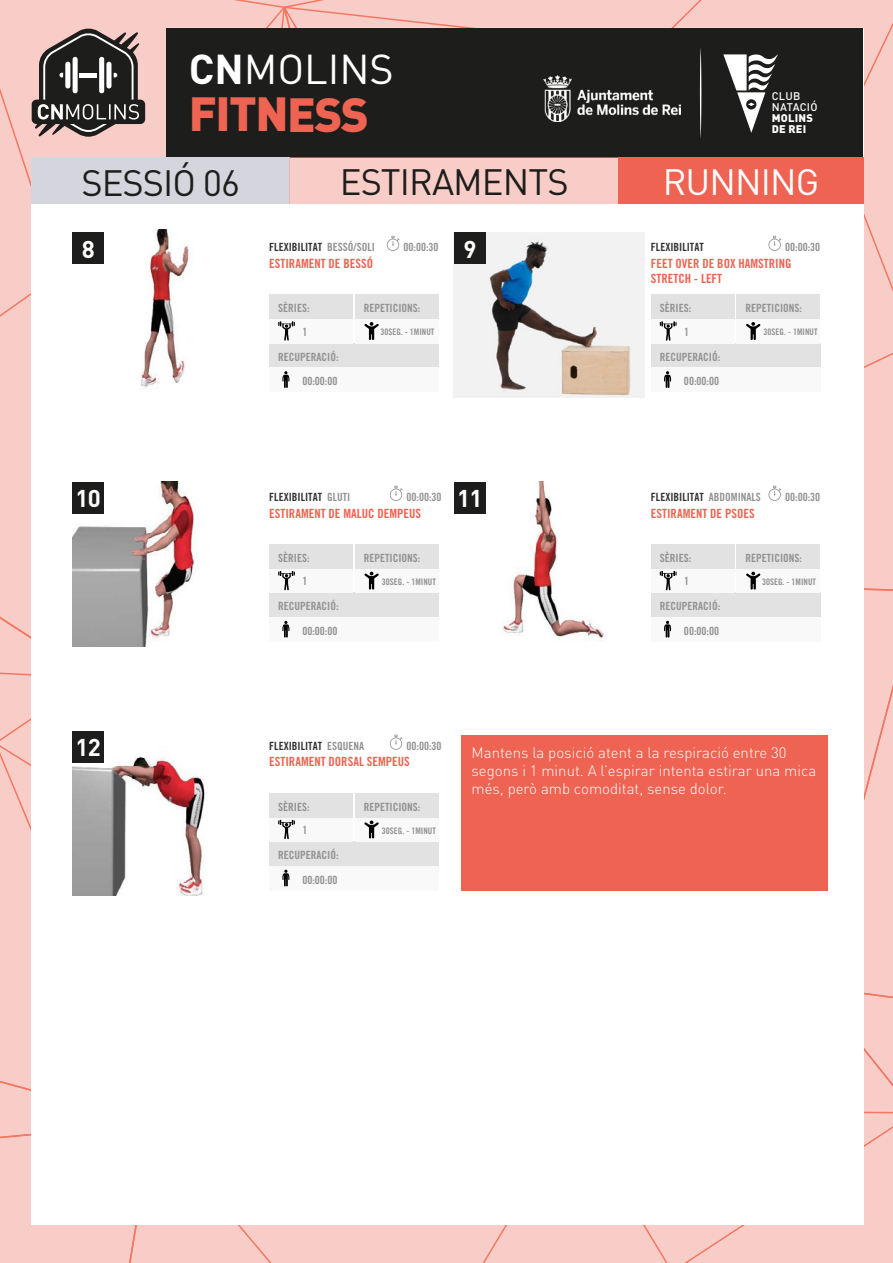
<style>
.page{position:relative;width:893px;height:1263px;background:#fff}
.page>*{position:absolute;margin:0;border:0;box-sizing:border-box;transform-origin:0 0}
.t1{font:900 47.4px "DIN Pro";letter-spacing:-.03em;color:#ee6352}
.t2{font:41.25px "DIN Pro";color:#fff}
.t3{font:36.3px "DIN Pro";letter-spacing:-.025em;color:#1d1d1b}
.t4{font:36.3px "DIN Pro";letter-spacing:-.025em;color:#fff}
.t5{font:700 24px "DIN Pro";color:#fff}
.t6{font:300 15px/18px "DIN Pro";color:#fff}
.t7{font:12.75px/15.3px "Trade Gothic LT Std Bd Cn 20";color:#ee6352}
.t8{font:11.25px/24.3px "Trade Gothic LT Std Bd Cn 20";color:#929292;text-align:right}
.t9{font:11.25px "Trade Gothic LT Std Bd Cn 20";color:#333}
.t10{font:500 10.95px/10.8px "DIN Pro";letter-spacing:.02em;color:#fff}
.t11{font:900 10.95px/10.8px "DIN Pro";letter-spacing:.02em;color:#fff}
.t12{font:9px "Trade Gothic LT Std Bd Cn 20";color:#929292}
.s1{font-weight:700}
.s2{color:#929292}
</style>
<div class="page">
<div style="left:161px;top:1225px;width:229px;height:38px;background:#f8cdc7"></div>
<div style="left:0;top:1125px;width:161px;height:138px;background:#f8cdc7"></div>
<div style="left:0;top:898px;width:31px;height:227px;background:#f8cdc7"></div>
<svg style="left:863px;top:145px;width:30px;height:426px"></svg>
<div style="left:0;top:276px;width:31px;height:619px;background:#f8cdc7"></div>
<div style="left:0;top:0;width:235px;height:276px;background:#f8cdc7"></div>
<svg style="left:274px;top:0;width:619px;height:145px"></svg>
<div style="left:31px;top:28px;width:832px;height:1196px;background:#fff"></div>
<img style="left:72px;top:757px;width:133px;height:138px">
<img style="left:530px;top:481px;width:27px;height:90px">
<img style="left:72px;top:481px;width:125px;height:166px">
<img style="left:453px;top:233px;width:191px;height:165px">
<img style="left:72px;top:230px;width:121px;height:158px">
<div style="left:72px;top:233px;width:32px;height:31px;background:#1d1d1b"></div>
<div style="left:454px;top:233px;width:32px;height:31px;background:#1d1d1b"></div>
<div style="left:72px;top:482px;width:32px;height:32px;background:#1d1d1b"></div>
<div style="left:454px;top:482px;width:32px;height:32px;background:#1d1d1b"></div>
<svg style="left:387px;top:236px;width:13px;height:15px"></svg>
<svg style="left:768px;top:236px;width:13px;height:15px"></svg>
<svg style="left:390px;top:486px;width:13px;height:15px"></svg>
<svg style="left:768px;top:486px;width:13px;height:15px"></svg>
<div style="left:269px;top:343px;width:170px;height:24px;background:#e2e2e2"></div>
<div style="left:269px;top:367px;width:170px;height:25px;background:#f9f9f9"></div>
<svg style="left:282px;top:371px;width:7px;height:17px"></svg>
<div style="left:269px;top:319px;width:84px;height:24px;background:#f9f9f9"></div>
<div style="left:355px;top:319px;width:84px;height:24px;background:#f9f9f9"></div>
<svg style="left:278px;top:321px;width:17px;height:20px"></svg>
<svg style="left:364px;top:322px;width:15px;height:18px"></svg>
<div style="left:269px;top:295px;width:84px;height:24px;background:#e2e2e2"></div>
<div style="left:355px;top:295px;width:84px;height:24px;background:#e2e2e2"></div>
<div style="left:651px;top:343px;width:169px;height:24px;background:#e2e2e2"></div>
<div style="left:651px;top:367px;width:169px;height:25px;background:#f9f9f9"></div>
<svg style="left:664px;top:371px;width:7px;height:17px"></svg>
<div style="left:651px;top:319px;width:84px;height:24px;background:#f9f9f9"></div>
<div style="left:736px;top:319px;width:84px;height:24px;background:#f9f9f9"></div>
<svg style="left:660px;top:321px;width:16px;height:20px"></svg>
<svg style="left:746px;top:322px;width:14px;height:18px"></svg>
<div style="left:651px;top:295px;width:84px;height:24px;background:#e2e2e2"></div>
<div style="left:736px;top:295px;width:84px;height:24px;background:#e2e2e2"></div>
<div style="left:269px;top:593px;width:170px;height:24px;background:#e2e2e2"></div>
<div style="left:269px;top:617px;width:170px;height:24px;background:#f9f9f9"></div>
<svg style="left:282px;top:621px;width:7px;height:16px"></svg>
<div style="left:269px;top:568px;width:84px;height:25px;background:#f9f9f9"></div>
<div style="left:355px;top:568px;width:84px;height:25px;background:#f9f9f9"></div>
<svg style="left:278px;top:571px;width:17px;height:19px"></svg>
<svg style="left:364px;top:572px;width:15px;height:18px"></svg>
<div style="left:269px;top:544px;width:84px;height:24px;background:#e2e2e2"></div>
<div style="left:355px;top:544px;width:84px;height:24px;background:#e2e2e2"></div>
<div style="left:72px;top:731px;width:32px;height:32px;background:#1d1d1b"></div>
<div style="left:269px;top:842px;width:170px;height:24px;background:#e2e2e2"></div>
<div style="left:269px;top:866px;width:170px;height:24px;background:#f9f9f9"></div>
<svg style="left:282px;top:870px;width:7px;height:16px"></svg>
<div style="left:269px;top:817px;width:84px;height:25px;background:#f9f9f9"></div>
<div style="left:355px;top:817px;width:84px;height:25px;background:#f9f9f9"></div>
<svg style="left:278px;top:820px;width:17px;height:19px"></svg>
<svg style="left:364px;top:820px;width:15px;height:18px"></svg>
<div style="left:269px;top:793px;width:84px;height:24px;background:#e2e2e2"></div>
<div style="left:355px;top:793px;width:84px;height:24px;background:#e2e2e2"></div>
<div style="left:651px;top:568px;width:84px;height:25px;background:#f9f9f9"></div>
<div style="left:736px;top:568px;width:84px;height:25px;background:#f9f9f9"></div>
<svg style="left:390px;top:571px;width:503px;height:692px"></svg>
<div style="left:651px;top:544px;width:84px;height:24px;background:#e2e2e2"></div>
<div style="left:736px;top:544px;width:84px;height:24px;background:#e2e2e2"></div>
<div style="left:24px;top:22px;width:142px;height:136px;background:#f8cdc8"></div>
<svg style="left:32px;top:28px;width:113px;height:109px"></svg>
<div style="left:166px;top:28px;width:697px;height:129px;background:#1d1d1b"></div>
<img style="left:543px;top:76px;width:107px;height:45px">
<svg style="left:650px;top:0;width:148px;height:139px"></svg>
<div style="left:461px;top:735px;width:366px;height:155px;background:#ee6352"></div>
<div style="left:31px;top:157px;width:259px;height:47px;background:#d5d6dd"></div>
<div style="left:618px;top:157px;width:245px;height:47px;background:#ee6352"></div>
<div style="left:290px;top:157px;width:328px;height:47px;background:#f8cdc7"></div>
<h2 class="t2" style="left:189px;top:41px;width:207px"><span class="s1">CN</span>MOLINS</h2>
<h1 class="t1" style="left:189px;top:82px;width:182px">FITNESS</h1>
<p class="t10" style="left:772px;top:90px;width:47px">CLUB<br>NATACIÓ</p>
<p class="t11" style="left:772px;top:112px;width:43px">MOLINS<br>DE REI</p>
<h3 class="t3" style="left:81px;top:154px;width:160px">SESSIÓ 06</h3>
<h3 class="t3" style="left:340px;top:153px;width:230px">ESTIRAMENTS</h3>
<h3 class="t4" style="left:663px;top:153px;width:158px">RUNNING</h3>
<h3 class="t5" style="left:82px;top:233px;width:15px">8</h3>
<p class="t9" style="left:269px;top:240px;width:107px">FLEXIBILITAT <span class="s2">BESSÓ/SOLI</span></p>
<h3 class="t5" style="left:463px;top:233px;width:15px">9</h3>
<p class="t8" style="left:403px;top:235px;width:37px">00:00:30</p>
<p class="t8" style="left:785px;top:235px;width:37px">00:00:30</p>
<p class="t9" style="left:651px;top:240px;width:54px">FLEXIBILITAT</p>
<p class="t7" style="left:269px;top:256px;width:105px">ESTIRAMENT DE BESSÓ</p>
<p class="t7" style="left:651px;top:256px;width:142px">FEET OVER DE BOX HAMSTRING<br>STRETCH - LEFT</p>
<p class="t8" style="left:278px;top:296px;width:33px">SÈRIES:</p>
<p class="t8" style="left:364px;top:296px;width:58px">REPETICIONS:</p>
<p class="t8" style="left:660px;top:296px;width:33px">SÈRIES:</p>
<p class="t8" style="left:745px;top:296px;width:58px">REPETICIONS:</p>
<p class="t8" style="left:302px;top:319px;width:7px">1</p>
<p class="t12" style="left:380px;top:327px;width:55px">30SEG. - 1MINUT</p>
<p class="t8" style="left:684px;top:319px;width:7px">1</p>
<p class="t12" style="left:764px;top:327px;width:55px">30SEG. - 1MINUT</p>
<p class="t8" style="left:278px;top:344px;width:62px">RECUPERACIÓ:<br>00:00:00</p>
<p class="t8" style="left:660px;top:344px;width:62px">RECUPERACIÓ:<br>00:00:00</p>
<h3 class="t5" style="left:75px;top:482px;width:27px">10</h3>
<p class="t9" style="left:269px;top:490px;width:83px">FLEXIBILITAT <span class="s2">GLUTI</span></p>
<h3 class="t5" style="left:457px;top:482px;width:27px">11</h3>
<p class="t9" style="left:651px;top:490px;width:112px">FLEXIBILITAT <span class="s2">ABDOMINALS</span></p>
<p class="t8" style="left:406px;top:485px;width:37px">00:00:30</p>
<p class="t8" style="left:785px;top:485px;width:37px">00:00:30</p>
<p class="t7" style="left:269px;top:505px;width:154px">ESTIRAMENT DE MALUC DEMPEUS</p>
<p class="t7" style="left:651px;top:505px;width:105px">ESTIRAMENT DE PSOES</p>
<p class="t8" style="left:278px;top:546px;width:33px">SÈRIES:</p>
<p class="t8" style="left:364px;top:546px;width:58px">REPETICIONS:</p>
<p class="t8" style="left:660px;top:546px;width:33px">SÈRIES:</p>
<p class="t8" style="left:745px;top:546px;width:58px">REPETICIONS:</p>
<p class="t8" style="left:302px;top:569px;width:7px">1</p>
<p class="t12" style="left:382px;top:576px;width:55px">30SEG. - 1MINUT</p>
<p class="t8" style="left:684px;top:569px;width:7px">1</p>
<p class="t12" style="left:762px;top:576px;width:55px">30SEG. - 1MINUT</p>
<p class="t8" style="left:278px;top:594px;width:62px">RECUPERACIÓ:<br>00:00:00</p>
<p class="t8" style="left:660px;top:594px;width:62px">RECUPERACIÓ:<br>00:00:00</p>
<h3 class="t5" style="left:75px;top:731px;width:27px">12</h3>
<p class="t9" style="left:269px;top:739px;width:96px">FLEXIBILITAT <span class="s2">ESQUENA</span></p>
<p class="t8" style="left:406px;top:733px;width:37px">00:00:30</p>
<p class="t7" style="left:269px;top:754px;width:142px">ESTIRAMENT DORSAL SEMPEUS</p>
<h3 class="t6" style="left:472px;top:742px;width:346px">Mantens la posició atent a la respiració entre 30 segons i 1 minut. A l’espirar intenta estirar una mica més, però amb comoditat, sense dolor.</h3>
<p class="t8" style="left:278px;top:794px;width:33px">SÈRIES:</p>
<p class="t8" style="left:364px;top:794px;width:58px">REPETICIONS:</p>
<p class="t8" style="left:302px;top:818px;width:7px">1</p>
<p class="t12" style="left:382px;top:825px;width:55px">30SEG. - 1MINUT</p>
<p class="t8" style="left:278px;top:843px;width:62px">RECUPERACIÓ:<br>00:00:00</p>
</div>
